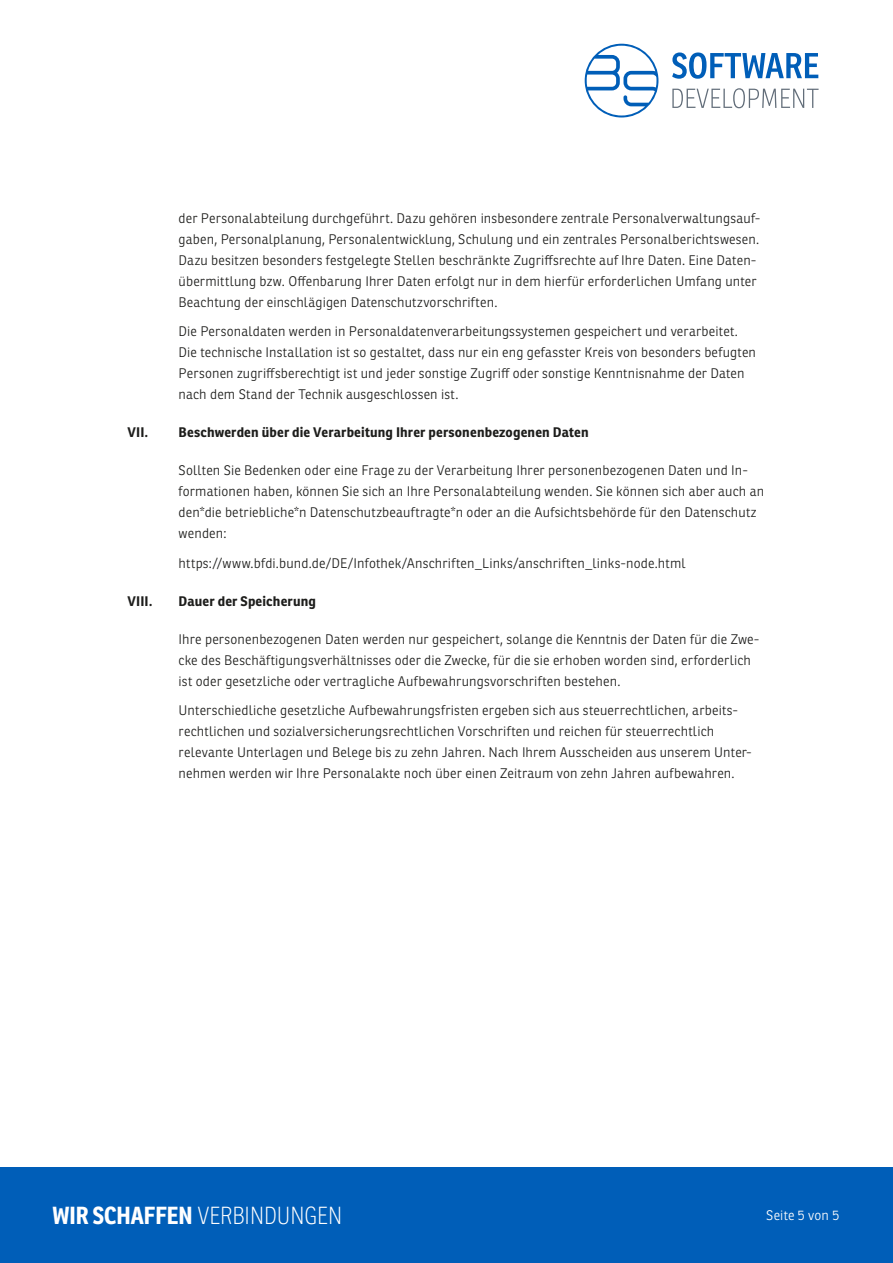
<style>
.page{position:relative;width:893px;height:1263px;background:#fff}
.page>*{position:absolute;margin:0;border:0;box-sizing:border-box;transform-origin:0 0}
.t1{font:100 24px "Ronnia Cond";color:#fff}
.t2{font:300 13.5px/21px "Ronnia";letter-spacing:.01em;color:#1d1d1b}
.t3{font:700 13.5px "Ronnia";letter-spacing:.01em;color:#1d1d1b}
.t4{font:300 13.5px "Ronnia";letter-spacing:.01em;color:#fff}
.s1{font-weight:700}
</style>
<div class="page">
<div style="left:0;top:1167px;width:893px;height:96px;background:#005eb8"></div>
<svg style="left:672px;top:88px;width:147px;height:20px"></svg>
<svg style="left:672px;top:52px;width:146px;height:27px"></svg>
<svg style="left:585px;top:44px;width:73px;height:73px"></svg>
<p class="t2" style="left:179px;top:207px;width:583px">der Personalabteilung durchgeführt. Dazu gehören insbesondere zentrale Personalverwaltungsauf&shy;gaben, Personalplanung, Personalentwicklung, Schulung und ein zentrales Personalberichtswesen.<br>Dazu besitzen besonders festgelegte Stellen beschränkte Zugriffsrechte auf Ihre Daten. Eine Daten&shy;übermittlung bzw. Offenbarung Ihrer Daten erfolgt nur in dem hierfür erforderlichen Umfang unter Beachtung der einschlägigen Datenschutzvorschriften.</p>
<p class="t2" style="left:179px;top:321px;width:579px">Die Personaldaten werden in Personaldatenverarbeitungssystemen gespeichert und verarbeitet.<br>Die technische Installation ist so gestaltet, dass nur ein eng gefasster Kreis von besonders befugten Personen zugriffsberechtigt ist und jeder sonstige Zugriff oder sonstige Kenntnisnahme der Daten nach dem Stand der Technik ausgeschlossen ist.</p>
<p class="t3" style="left:128px;top:424px;width:22px">VII.</p>
<p class="t3" style="left:179px;top:424px;width:412px">Beschwerden über die Verarbeitung Ihrer personenbezogenen Daten</p>
<p class="t2" style="left:179px;top:460px;width:587px">Sollten Sie Bedenken oder eine Frage zu der Verarbeitung Ihrer personenbezogenen Daten und In&shy;formationen haben, können Sie sich an Ihre Personalabteilung wenden. Sie können sich aber auch an den*die betriebliche*n Datenschutzbeauftragte*n oder an die Aufsichtsbehörde für den Datenschutz wenden:</p>
<p class="t2" style="left:179px;top:553px;width:509px">https://www.bfdi.bund.de/DE/Infothek/Anschriften_Links/anschriften_links-node.html</p>
<p class="t3" style="left:128px;top:592px;width:27px">VIII.</p>
<p class="t3" style="left:179px;top:592px;width:139px">Dauer der Speicherung</p>
<p class="t2" style="left:179px;top:629px;width:582px">Ihre personenbezogenen Daten werden nur gespeichert, solange die Kenntnis der Daten für die Zwe&shy;cke des Beschäftigungsverhältnisses oder die Zwecke, für die sie erhoben worden sind, erforderlich ist oder gesetzliche oder vertragliche Aufbewahrungsvorschriften bestehen.</p>
<p class="t2" style="left:179px;top:700px;width:575px">Unterschiedliche gesetzliche Aufbewahrungsfristen ergeben sich aus steuerrechtlichen, arbeits&shy;rechtlichen und sozialversicherungsrechtlichen Vorschriften und reichen für steuerrechtlich relevante Unterlagen und Belege bis zu zehn Jahren. Nach Ihrem Ausscheiden aus unserem Unter&shy;nehmen werden wir Ihre Personalakte noch über einen Zeitraum von zehn Jahren aufbewahren.</p>
<h1 class="t1" style="left:52px;top:1202px;width:291px"><span class="s1">WIR SCHAFFEN</span> VERBINDUNGEN</h1>
<p class="t4" style="left:766px;top:1207px;width:74px">Seite 5 von 5</p>
</div>
